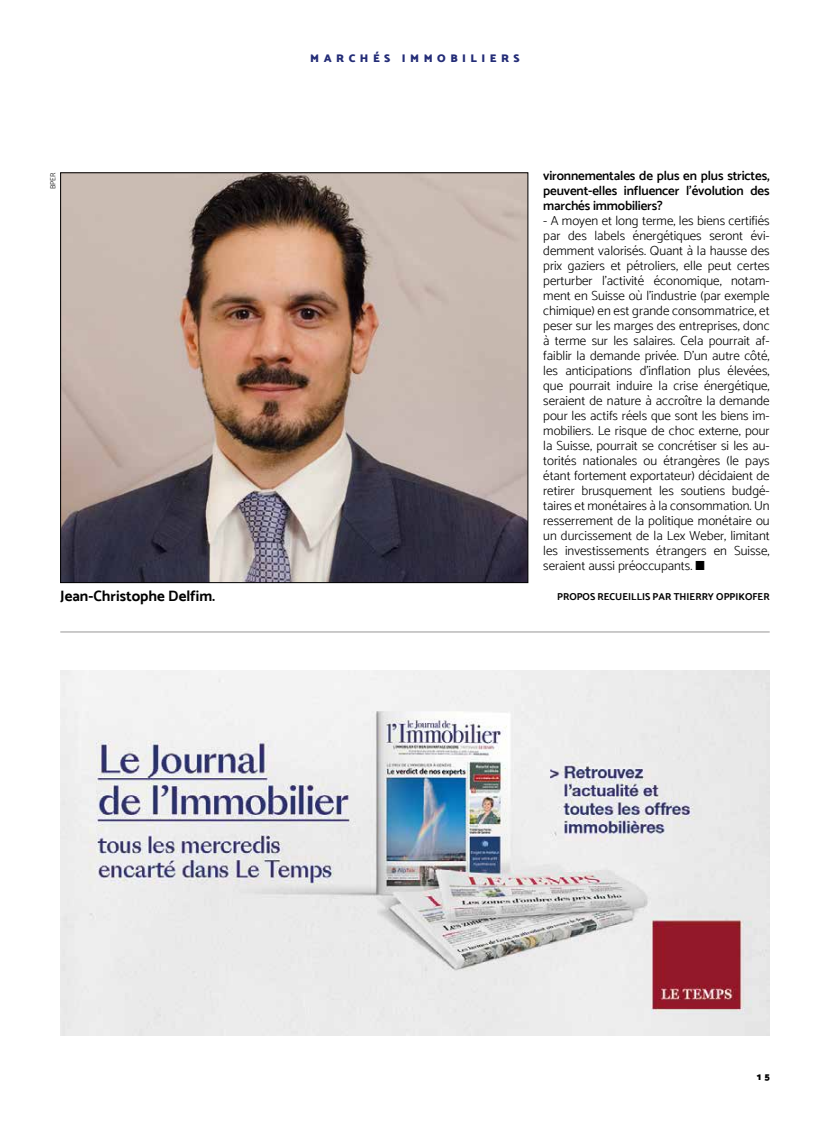
<style>
.page{position:relative;width:830px;height:1134px;background:#fff}
.page>*{position:absolute;margin:0;border:0;box-sizing:border-box;transform-origin:0 0}
.t1{font:700 15px "Catamaran";color:#000}
.t2{font:300 13.12px/15px "Catamaran";color:#000;text-align:justify}
.t3{font:600 13.12px/15px "Catamaran";letter-spacing:-.01em;color:#000;text-align:justify}
.t4{font:900 11.25px "Catamaran";letter-spacing:.4em;color:#232c77}
.t5{font:700 10px "Catamaran";color:#000}
.t6{font:900 10px "Catamaran";color:#000}
.t7{font:300 7.5px "Catamaran";color:#000}
</style>
<div class="page">
<img style="left:62px;top:174px;width:464px;height:407px">
<img style="left:60px;top:670px;width:709px;height:366px">
<hr style="left:60px;top:632px;width:709px;height:1px;background:#979696">
<p class="t7" style="left:48px;top:189px;width:18px;rotate:-90deg">BPER</p>
<p class="t1" style="left:60px;top:587px;width:156px">Jean-Christophe Delfim.</p>
<p class="t4" style="left:310px;top:51px;width:211px">MARCHÉS IMMOBILIERS</p>
<p class="t3" style="left:543px;top:168px;width:228px">vironnementales de plus en plus strictes, peuvent-elles influencer l’évolution des marchés immobiliers?</p>
<p class="t2" style="left:543px;top:213px;width:228px">- A moyen et long terme, les biens certifiés par des labels énergétiques seront évi&shy;demment valorisés. Quant à la hausse des prix gaziers et pétroliers, elle peut certes perturber l’activité économique, notam&shy;ment en Suisse où l’industrie (par exemple chimique) en est grande consommatrice, et peser sur les marges des entreprises, donc à terme sur les salaires. Cela pourrait af&shy;faiblir la demande privée. D’un autre côté, les anticipations d’inflation plus élevées, que pourrait induire la crise énergétique, seraient de nature à accroître la demande pour les actifs réels que sont les biens im&shy;mobiliers. Le risque de choc externe, pour la Suisse, pourrait se concrétiser si les au&shy;torités nationales ou étrangères (le pays étant fortement exportateur) décidaient de retirer brusquement les soutiens budgé&shy;taires et monétaires à la consommation. Un resserrement de la politique monétaire ou un durcissement de la Lex Weber, limitant les investissements étrangers en Suisse, seraient aussi préoccupants. ■</p>
<p class="t5" style="left:557px;top:591px;width:214px">PROPOS RECUEILLIS PAR THIERRY OPPIKOFER</p>
<p class="t6" style="left:756px;top:1070px;width:14px">1 5</p>
</div>
